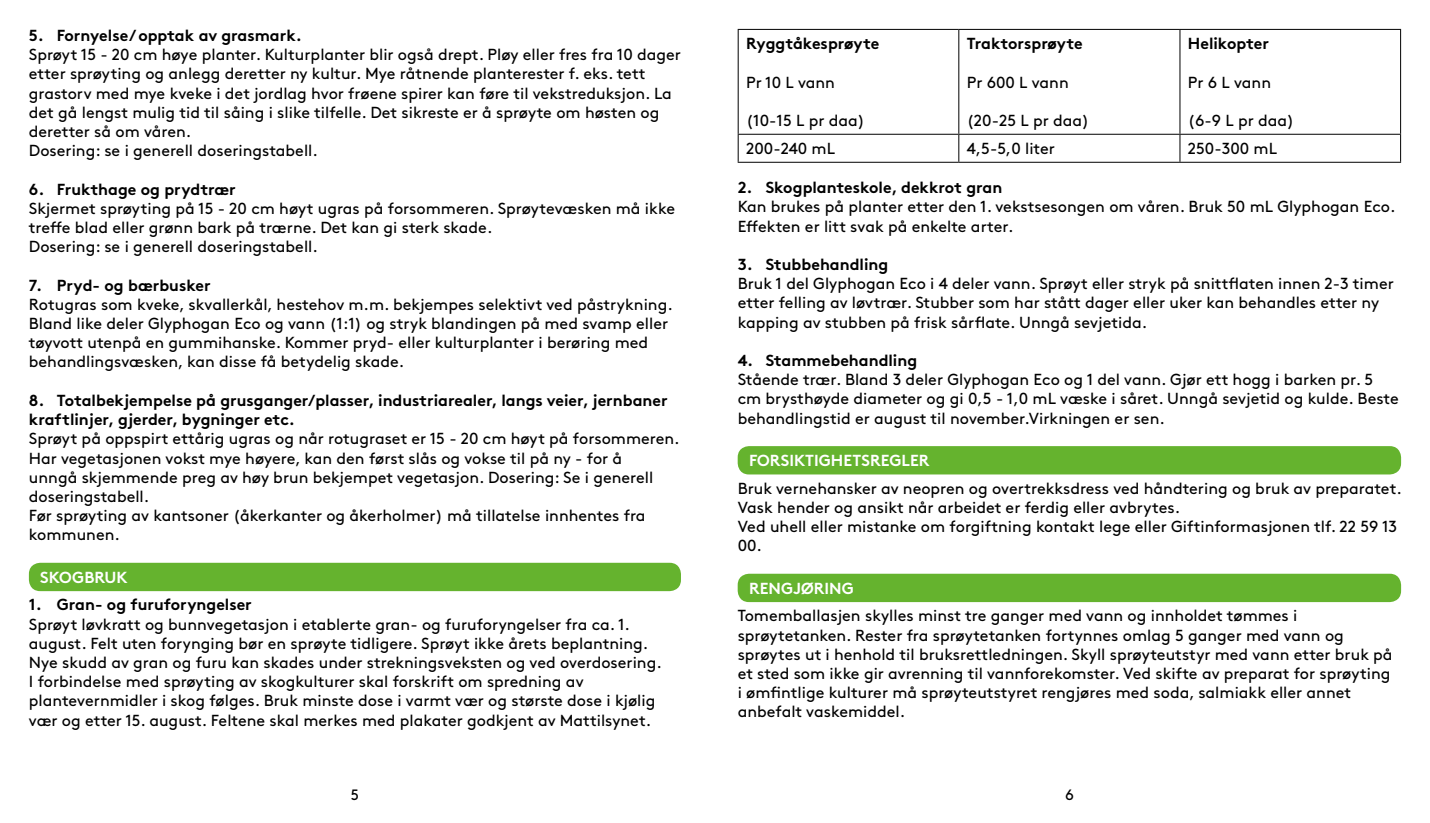
<style>
.page{position:relative;width:1430px;height:823px;background:#fff}
.page>*{position:absolute;margin:0;border:0;box-sizing:border-box;transform-origin:0 0}
.t1{font:16px/19.2px "Brown Pro";color:#000}
.t2{font:700 16px/19.2px "Brown Pro";color:#000}
.t3{font:700 16px "Brown Pro";color:#fff}
.t4{font:15px "Brown Pro";color:#000}
</style>
<div class="page">
<div style="left:29px;top:562px;width:652px;height:29px;background:#65b32e;border-radius:11px"></div>
<hr style="left:738px;top:29px;width:221px;height:1px;background:#000">
<hr style="left:738px;top:30px;width:1px;height:104px;background:#000">
<hr style="left:959px;top:29px;width:221px;height:1px;background:#000">
<hr style="left:958px;top:30px;width:1px;height:104px;background:#000">
<hr style="left:1180px;top:29px;width:221px;height:1px;background:#000">
<hr style="left:1179px;top:30px;width:1px;height:104px;background:#000">
<hr style="left:1400px;top:30px;width:1px;height:104px;background:#000">
<hr style="left:738px;top:134px;width:221px;height:1px;background:#000">
<svg style="left:738px;top:135px;width:1px;height:27px"></svg>
<hr style="left:959px;top:134px;width:221px;height:1px;background:#000">
<svg style="left:958px;top:135px;width:1px;height:27px"></svg>
<hr style="left:1180px;top:134px;width:221px;height:1px;background:#000">
<svg style="left:1179px;top:135px;width:1px;height:27px"></svg>
<svg style="left:1400px;top:135px;width:1px;height:27px"></svg>
<hr style="left:738px;top:162px;width:221px;height:1px;background:#000">
<hr style="left:959px;top:162px;width:221px;height:1px;background:#000">
<hr style="left:1180px;top:162px;width:221px;height:1px;background:#000">
<div style="left:738px;top:446px;width:663px;height:28px;background:#65b32e;border-radius:11px"></div>
<div style="left:738px;top:573px;width:663px;height:29px;background:#65b32e;border-radius:11px"></div>
<p class="t2" style="left:29px;top:24px;width:274px">5. Fornyelse/ opptak av grasmark.</p>
<p class="t1" style="left:29px;top:44px;width:654px">Sprøyt 15 - 20 cm høye planter. Kulturplanter blir også drept. Pløy eller fres fra 10 dager etter sprøyting og anlegg deretter ny kultur. Mye råtnende planterester f. eks. tett grastorv med mye kveke i det jordlag hvor frøene spirer kan føre til vekstreduksjon. La det gå lengst mulig tid til såing i slike tilfelle. Det sikreste er å sprøyte om høsten og deretter så om våren.<br>Dosering: se i generell doseringstabell.</p>
<p class="t2" style="left:29px;top:178px;width:208px">6. Frukthage og prydtrær</p>
<p class="t1" style="left:29px;top:197px;width:648px">Skjermet sprøyting på 15 - 20 cm høyt ugras på forsommeren. Sprøytevæsken må ikke treffe blad eller grønn bark på trærne. Det kan gi sterk skade.<br>Dosering: se i generell doseringstabell.</p>
<p class="t2" style="left:29px;top:274px;width:183px">7. Pryd- og bærbusker</p>
<p class="t1" style="left:29px;top:293px;width:645px">Rotugras som kveke, skvallerkål, hestehov m.m. bekjempes selektivt ved påstrykning.<br>Bland like deler Glyphogan Eco og vann (1:1) og stryk blandingen på med svamp eller tøyvott utenpå en gummihanske. Kommer pryd- eller kulturplanter i berøring med behandlingsvæsken, kan disse få betydelig skade.</p>
<p class="t2" style="left:29px;top:389px;width:640px">8. Totalbekjempelse på grusganger/plasser, industriarealer, langs veier, jernbaner kraftlinjer, gjerder, bygninger etc.</p>
<p class="t1" style="left:29px;top:428px;width:652px">Sprøyt på oppspirt ettårig ugras og når rotugraset er 15 - 20 cm høyt på forsommeren.<br>Har vegetasjonen vokst mye høyere, kan den først slås og vokse til på ny - for å<br>unngå skjemmende preg av høy brun bekjempet vegetasjon. Dosering: Se i generell doseringstabell.<br>Før sprøyting av kantsoner (åkerkanter og åkerholmer) må tillatelse innhentes fra kommunen.</p>
<p class="t3" style="left:40px;top:564px;width:89px">SKOGBRUK</p>
<p class="t2" style="left:29px;top:593px;width:224px">1. Gran- og furuforyngelser</p>
<p class="t1" style="left:29px;top:613px;width:634px">Sprøyt løvkratt og bunnvegetasjon i etablerte gran- og furuforyngelser fra ca. 1. august. Felt uten forynging bør en sprøyte tidligere. Sprøyt ikke årets beplantning.<br>Nye skudd av gran og furu kan skades under strekningsveksten og ved overdosering.<br>I forbindelse med sprøyting av skogkulturer skal forskrift om spredning av plantevernmidler i skog følges. Bruk minste dose i varmt vær og største dose i kjølig vær og etter 15. august. Feltene skal merkes med plakater godkjent av Mattilsynet.</p>
<p class="t2" style="left:746px;top:33px;width:135px">Ryggtåkesprøyte</p>
<p class="t1" style="left:746px;top:71px;width:90px">Pr 10 L vann</p>
<p class="t1" style="left:746px;top:110px;width:120px">(10-15 L pr daa)</p>
<p class="t2" style="left:967px;top:33px;width:117px">Traktorsprøyte</p>
<p class="t1" style="left:967px;top:71px;width:103px">Pr 600 L vann</p>
<p class="t1" style="left:967px;top:110px;width:124px">(20-25 L pr daa)</p>
<p class="t2" style="left:1188px;top:33px;width:82px">Helikopter</p>
<p class="t1" style="left:1188px;top:71px;width:85px">Pr 6 L vann</p>
<p class="t1" style="left:1188px;top:110px;width:108px">(6-9 L pr daa)</p>
<p class="t1" style="left:746px;top:138px;width:90px">200-240 mL</p>
<p class="t1" style="left:967px;top:138px;width:90px">4,5-5,0 liter</p>
<p class="t1" style="left:1188px;top:138px;width:91px">250-300 mL</p>
<p class="t2" style="left:738px;top:176px;width:266px">2. Skogplanteskole, dekkrot gran</p>
<p class="t1" style="left:738px;top:196px;width:659px">Kan brukes på planter etter den 1. vekstsesongen om våren. Bruk 50 mL Glyphogan Eco.<br>Effekten er litt svak på enkelte arter.</p>
<p class="t2" style="left:738px;top:253px;width:152px">3. Stubbehandling</p>
<p class="t1" style="left:738px;top:273px;width:658px">Bruk 1 del Glyphogan Eco i 4 deler vann. Sprøyt eller stryk på snittflaten innen 2-3 timer etter felling av løvtrær. Stubber som har stått dager eller uker kan behandles etter ny kapping av stubben på frisk sårflate. Unngå sevjetida.</p>
<p class="t2" style="left:738px;top:349px;width:181px">4. Stammebehandling</p>
<p class="t1" style="left:738px;top:369px;width:662px">Stående trær. Bland 3 deler Glyphogan Eco og 1 del vann. Gjør ett hogg i barken pr. 5 cm brysthøyde diameter og gi 0,5 - 1,0 mL væske i såret. Unngå sevjetid og kulde. Beste behandlingstid er august til november.Virkningen er sen.</p>
<p class="t3" style="left:749px;top:448px;width:182px">FORSIKTIGHETSREGLER</p>
<p class="t1" style="left:738px;top:477px;width:666px">Bruk vernehansker av neopren og overtrekksdress ved håndtering og bruk av preparatet.<br>Vask hender og ansikt når arbeidet er ferdig eller avbrytes.<br>Ved uhell eller mistanke om forgiftning kontakt lege eller Giftinformasjonen tlf. 22 59 13<br>00.</p>
<p class="t3" style="left:749px;top:575px;width:106px">RENGJØRING</p>
<p class="t1" style="left:738px;top:605px;width:656px">Tomemballasjen skylles minst tre ganger med vann og innholdet tømmes i sprøytetanken. Rester fra sprøytetanken fortynnes omlag 5 ganger med vann og sprøytes ut i henhold til bruksrettledningen. Skyll sprøyteutstyr med vann etter bruk på et sted som ikke gir avrenning til vannforekomster. Ved skifte av preparat for sprøyting i ømfintlige kulturer må sprøyteutstyret rengjøres med soda, salmiakk eller annet anbefalt vaskemiddel.</p>
<p class="t4" style="left:351px;top:783px;width:10px">5</p>
<p class="t4" style="left:1065px;top:783px;width:10px">6</p>
</div>
